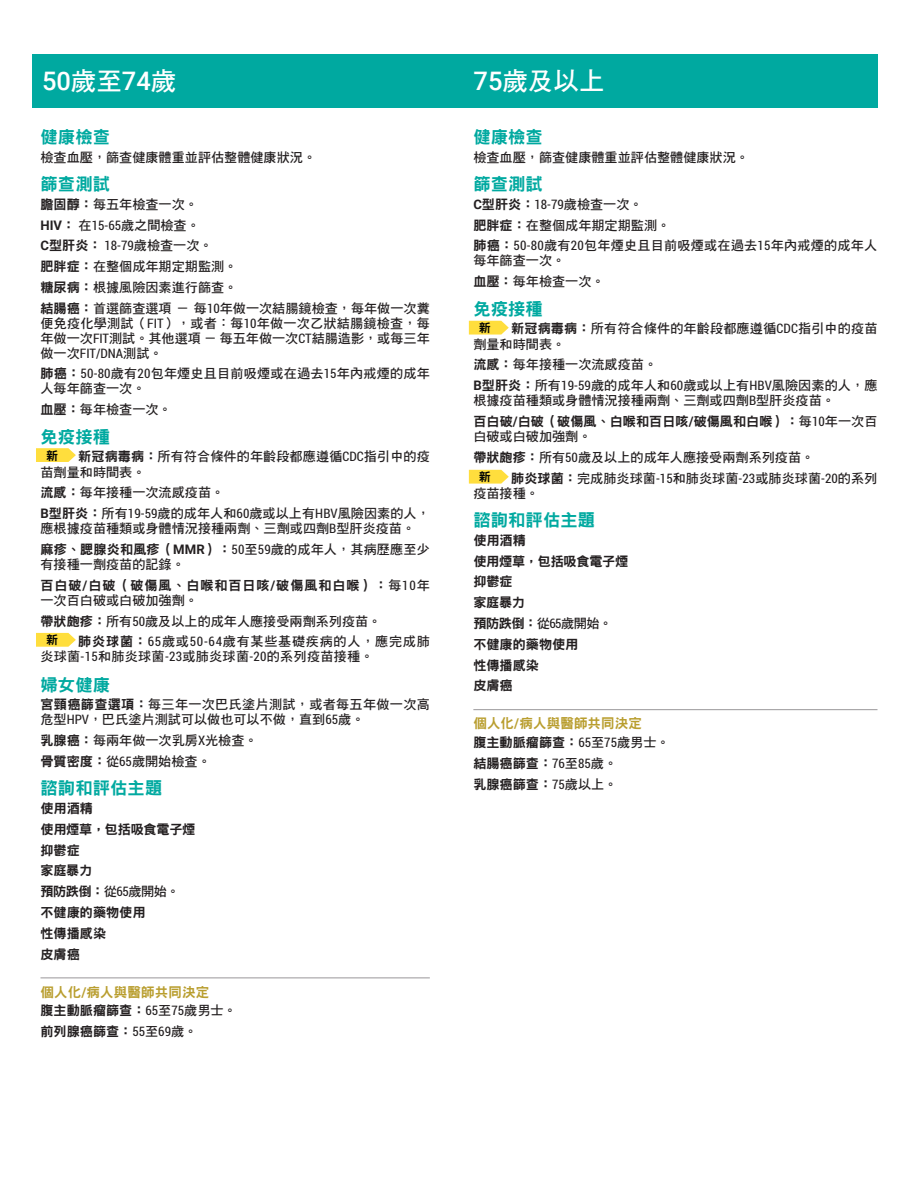
<style>
.page{position:relative;width:918px;height:1188px;background:#fff}
.page>*{position:absolute;margin:0;border:0;box-sizing:border-box;transform-origin:0 0}
.t1{font:500 25.5px "Roboto";color:#fff}
.t2{font:25.5px "DF Hei Std W7";color:#fff}
.t3{font:17.25px "DF Hei Std W9";letter-spacing:.01em;color:#00a9a0}
.t4{font:13.5px "DF Hei Std W9";letter-spacing:.01em;color:#b99e2f}
.t5{font:13.2px/15px "DF Hei Std W7";color:#231f20}
.t6{font:13.2px/15px "DF Hei Std W9";color:#231f20}
.t7{font:13.2px/15px "DF Hei Std W7";letter-spacing:.02em;color:#231f20}
.t8{font:13.2px/15px "DF Hei Std W7";letter-spacing:.025em;color:#231f20}
.t9{font:13.2px/15px "DF Hei Std W9";letter-spacing:.07em;color:#231f20}
.t10{font:13.2px "DF Hei Std W9";letter-spacing:-.02em;color:#231f20}
.t11{font:12px "DF Hei Std W9";color:#040503}
.s1{font-family:"DF Hei Std W7";font-weight:400}
.s2{font-family:"Roboto";font-weight:500}
.s3{font-family:"DF Hei Std W9"}
.s4{font-family:"Roboto";font-weight:700}
.s5{font-family:"Roboto Condensed"}
.s6{font-family:"DF Hei Std W7"}
</style>
<div class="page">
<hr style="left:40px;top:978px;width:390px;height:1px;background:#999799">
<hr style="left:473px;top:709px;width:405px;height:1px;background:#999799">
<div style="left:32px;top:54px;width:846px;height:54px;background:#00a9a0"></div>
<svg style="left:36px;top:448px;width:40px;height:14px"></svg>
<svg style="left:469px;top:321px;width:40px;height:14px"></svg>
<svg style="left:469px;top:470px;width:40px;height:14px"></svg>
<svg style="left:36px;top:633px;width:40px;height:14px"></svg>
<h2 class="t1" style="left:42px;top:63px;width:136px">50<span class="s1">歲至</span>74<span class="s1">歲</span></h2>
<h2 class="t2" style="left:474px;top:67px;width:132px"><span class="s2">75</span>歲及以上</h2>
<h3 class="t3" style="left:40px;top:128px;width:71px">健康檢查</h3>
<p class="t5" style="left:40px;top:149px;width:277px">檢查血壓，篩查健康體重並評估整體健康狀況。</p>
<h3 class="t3" style="left:40px;top:175px;width:71px">篩查測試</h3>
<p class="t5" style="left:40px;top:196px;width:159px"><span class="s3">膽固醇：</span>每五年檢查一次。</p>
<p class="t5" style="left:40px;top:217px;width:161px"><span class="s4">HIV</span><span class="s3">：</span>在<span class="s5">15-65</span>歲之間檢查。</p>
<p class="t5" style="left:40px;top:238px;width:174px"><span class="s4">C</span><span class="s3">型肝炎：</span> <span class="s5">18-79</span>歲檢查一次。</p>
<p class="t5" style="left:40px;top:259px;width:198px"><span class="s3">肥胖症：</span>在整個成年期定期監測。</p>
<p class="t5" style="left:40px;top:279px;width:198px"><span class="s3">糖尿病：</span>根據風險因素進行篩查。</p>
<p class="t5" style="left:40px;top:300px;width:391px;text-align:justify"><span class="s3">結腸癌：</span>首選篩查選項－每<span class="s5">10</span>年做一次結腸鏡檢查，每年做一次糞便免疫化學測試（<span class="s5">FIT</span>），或者：每<span class="s5">10</span>年做一次乙狀結腸鏡檢查，每年做一次<span class="s5">FIT</span>測試。其他選項－每五年做一次<span class="s5">CT</span>結腸造影，或每三年做一次<span class="s5">FIT/DNA</span>測試。</p>
<p class="t5" style="left:41px;top:366px;width:391px"><span class="s3">肺癌：</span><span class="s5">50-80</span>歲有<span class="s5">20</span>包年煙史且目前吸煙或在過去<span class="s5">15</span>年內戒煙的成年人每年篩查一次。</p>
<p class="t5" style="left:41px;top:402px;width:133px"><span class="s3">血壓：</span>每年檢查一次。</p>
<h3 class="t3" style="left:40px;top:427px;width:71px">免疫接種</h3>
<p class="t5" style="left:40px;top:449px;width:391px;text-indent:38px"><span class="s3">新冠病毒病：</span>所有符合條件的年齡段都應遵循<span class="s5">CDC</span>指引中的疫苗劑量和時間表。</p>
<p class="t5" style="left:40px;top:485px;width:185px"><span class="s3">流感：</span>每年接種一次流感疫苗。</p>
<p class="t5" style="left:40px;top:506px;width:391px"><span class="s4">B</span><span class="s3">型肝炎：</span>所有<span class="s5">19-59</span>歲的成年人和<span class="s5">60</span>歲或以上有<span class="s5">HBV</span>風險因素的人，應根據疫苗種類或身體情況接種兩劑、三劑或四劑<span class="s5">B</span>型肝炎疫苗。</p>
<p class="t5" style="left:40px;top:542px;width:391px"><span class="s3">麻疹、腮腺炎和風疹（</span><span class="s4">MMR</span><span class="s3">）：</span><span class="s5">50</span>至<span class="s5">59</span>歲的成年人，其病歷應至少有接種一劑疫苗的記錄。</p>
<p class="t9" style="left:40px;top:577px;width:391px">百白破<span class="s4">/</span>白破（破傷風、白喉和百日咳<span class="s4">/</span>破傷風和白喉）：<span class="s6">每</span><span class="s5">10</span><span class="s6">年一次百白破或白破加強劑。</span></p>
<p class="t5" style="left:40px;top:613px;width:342px"><span class="s3">帶狀皰疹：</span>所有<span class="s5">50</span>歲及以上的成年人應接受兩劑系列疫苗。</p>
<p class="t7" style="left:40px;top:634px;width:391px;text-indent:38px"><span class="s3">肺炎球菌：</span><span class="s5">65</span>歲或<span class="s5">50-64</span>歲有某些基礎疾病的人，應完成肺炎球菌<span class="s5">-15</span>和肺炎球菌<span class="s5">-23</span>或肺炎球菌<span class="s5">-20</span>的系列疫苗接種。</p>
<h3 class="t3" style="left:40px;top:675px;width:71px">婦女健康</h3>
<p class="t8" style="left:40px;top:697px;width:391px"><span class="s3">宮頸癌篩查選項：</span>每三年一次巴氏塗片測試，或者每五年做一次高危型<span class="s5">HPV</span>，巴氏塗片測試可以做也可以不做，直到<span class="s5">65</span>歲。</p>
<p class="t5" style="left:40px;top:733px;width:219px"><span class="s3">乳腺癌：</span>每兩年做一次乳房<span class="s5">X</span>光檢查。</p>
<p class="t5" style="left:40px;top:754px;width:172px"><span class="s3">骨質密度：</span>從<span class="s5">65</span>歲開始檢查。</p>
<h3 class="t3" style="left:40px;top:779px;width:123px">諮詢和評估主題</h3>
<p class="t6" style="left:40px;top:801px;width:54px">使用酒精</p>
<p class="t10" style="left:40px;top:822px;width:156px">使用煙草，包括吸食電子煙</p>
<p class="t6" style="left:40px;top:842px;width:41px">抑鬱症</p>
<p class="t6" style="left:40px;top:863px;width:53px">家庭暴力</p>
<p class="t6" style="left:40px;top:884px;width:141px">預防跌倒：<span class="s6">從</span><span class="s5">65</span><span class="s6">歲開始。</span></p>
<p class="t6" style="left:40px;top:905px;width:106px">不健康的藥物使用</p>
<p class="t6" style="left:40px;top:925px;width:67px">性傳播感染</p>
<p class="t6" style="left:40px;top:946px;width:41px">皮膚癌</p>
<h3 class="t4" style="left:40px;top:984px;width:170px">個人化<span class="s4">/</span>病人與醫師共同決定</h3>
<p class="t6" style="left:40px;top:1003px;width:198px">腹主動脈瘤篩查：<span class="s5">65</span><span class="s6">至</span><span class="s5">75</span><span class="s6">歲男士。</span></p>
<p class="t6" style="left:40px;top:1024px;width:158px">前列腺癌篩查：<span class="s5">55</span><span class="s6">至</span><span class="s5">69</span><span class="s6">歲。</span></p>
<p class="t11" style="left:46px;top:449px;width:13px">新</p>
<p class="t11" style="left:46px;top:634px;width:13px">新</p>
<h3 class="t3" style="left:473px;top:128px;width:71px">健康檢查</h3>
<p class="t5" style="left:473px;top:149px;width:277px">檢查血壓，篩查健康體重並評估整體健康狀況。</p>
<h3 class="t3" style="left:473px;top:175px;width:71px">篩查測試</h3>
<p class="t5" style="left:473px;top:196px;width:171px"><span class="s4">C</span><span class="s3">型肝炎：</span><span class="s5">18-79</span>歲檢查一次。</p>
<p class="t5" style="left:473px;top:217px;width:198px"><span class="s3">肥胖症：</span>在整個成年期定期監測。</p>
<p class="t5" style="left:473px;top:238px;width:406px"><span class="s3">肺癌：</span><span class="s5">50-80</span>歲有<span class="s5">20</span>包年煙史且目前吸煙或在過去<span class="s5">15</span>年內戒煙的成年人每年篩查一次。</p>
<p class="t5" style="left:473px;top:274px;width:133px"><span class="s3">血壓：</span>每年檢查一次。</p>
<h3 class="t3" style="left:473px;top:299px;width:71px">免疫接種</h3>
<p class="t5" style="left:473px;top:321px;width:406px;text-indent:38px"><span class="s3">新冠病毒病：</span>所有符合條件的年齡段都應遵循<span class="s5">CDC</span>指引中的疫苗劑量和時間表。</p>
<p class="t5" style="left:473px;top:357px;width:185px"><span class="s3">流感：</span>每年接種一次流感疫苗。</p>
<p class="t5" style="left:473px;top:377px;width:406px"><span class="s4">B</span><span class="s3">型肝炎：</span>所有<span class="s5">19-59</span>歲的成年人和<span class="s5">60</span>歲或以上有<span class="s5">HBV</span>風險因素的人，應根據疫苗種類或身體情況接種兩劑、三劑或四劑<span class="s5">B</span>型肝炎疫苗。</p>
<p class="t6" style="left:473px;top:414px;width:406px">百白破<span class="s4">/</span>白破（破傷風、白喉和百日咳<span class="s4">/</span>破傷風和白喉）：<span class="s6">每</span><span class="s5">10</span><span class="s6">年一次百白破或白破加強劑。</span></p>
<p class="t5" style="left:473px;top:450px;width:342px"><span class="s3">帶狀皰疹：</span>所有<span class="s5">50</span>歲及以上的成年人應接受兩劑系列疫苗。</p>
<p class="t5" style="left:473px;top:470px;width:406px;text-indent:38px"><span class="s3">肺炎球菌：</span>完成肺炎球菌<span class="s5">-15</span>和肺炎球菌<span class="s5">-23</span>或肺炎球菌<span class="s5">-20</span>的系列疫苗接種。</p>
<h3 class="t3" style="left:473px;top:511px;width:123px">諮詢和評估主題</h3>
<p class="t6" style="left:473px;top:532px;width:54px">使用酒精</p>
<p class="t10" style="left:473px;top:554px;width:156px">使用煙草，包括吸食電子煙</p>
<p class="t6" style="left:473px;top:574px;width:41px">抑鬱症</p>
<p class="t6" style="left:473px;top:595px;width:53px">家庭暴力</p>
<p class="t6" style="left:473px;top:616px;width:141px">預防跌倒：<span class="s6">從</span><span class="s5">65</span><span class="s6">歲開始。</span></p>
<p class="t6" style="left:473px;top:636px;width:106px">不健康的藥物使用</p>
<p class="t6" style="left:473px;top:657px;width:67px">性傳播感染</p>
<p class="t6" style="left:473px;top:678px;width:41px">皮膚癌</p>
<h3 class="t4" style="left:473px;top:716px;width:170px">個人化<span class="s4">/</span>病人與醫師共同決定</h3>
<p class="t6" style="left:473px;top:735px;width:198px">腹主動脈瘤篩查：<span class="s5">65</span><span class="s6">至</span><span class="s5">75</span><span class="s6">歲男士。</span></p>
<p class="t6" style="left:473px;top:755px;width:145px">結腸癌篩查：<span class="s5">76</span><span class="s6">至</span><span class="s5">85</span><span class="s6">歲。</span></p>
<p class="t6" style="left:473px;top:776px;width:146px">乳腺癌篩查：<span class="s5">75</span><span class="s6">歲以上。</span></p>
<p class="t11" style="left:479px;top:321px;width:13px">新</p>
<p class="t11" style="left:479px;top:470px;width:13px">新</p>
</div>
